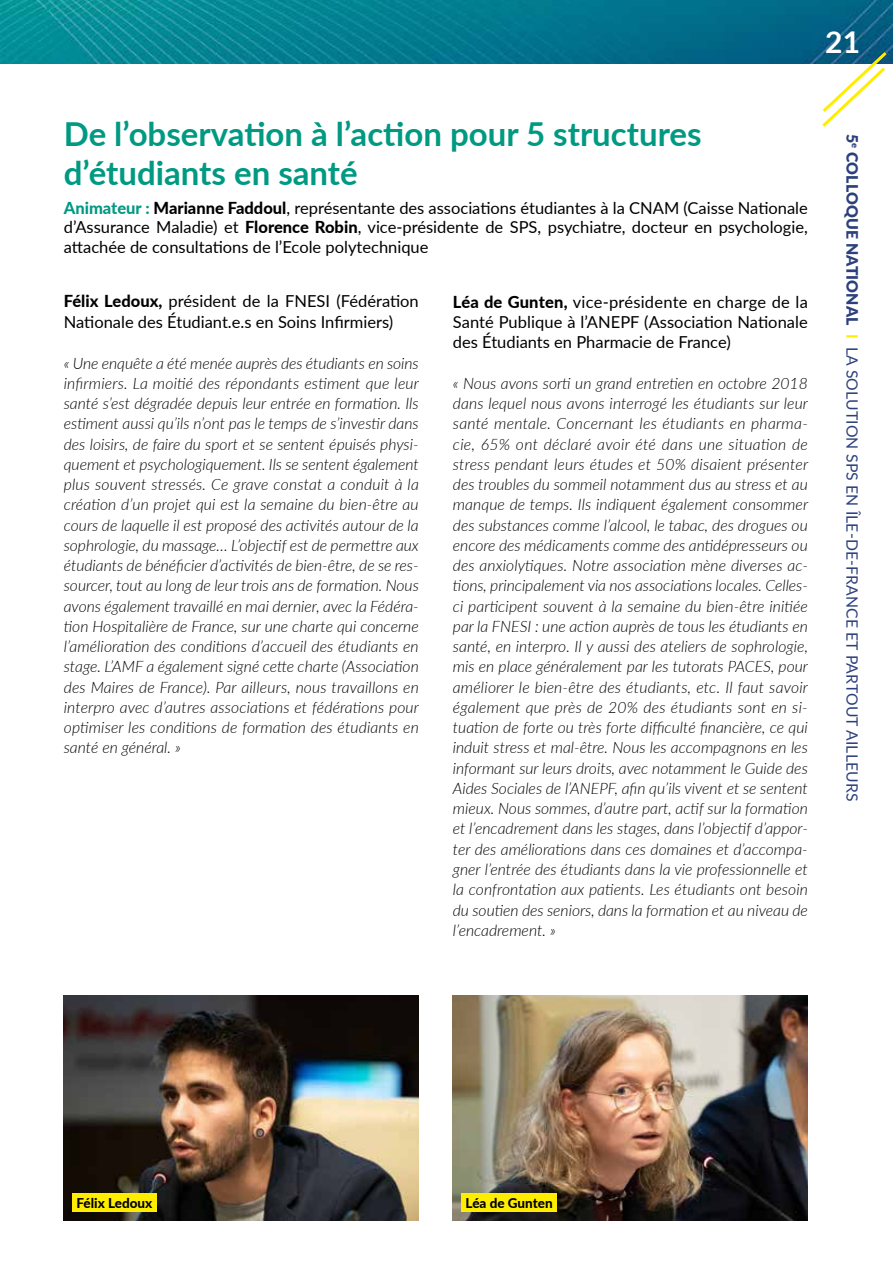
<style>
.page{position:relative;width:893px;height:1263px;background:#fff}
.page>*{position:absolute;margin:0;border:0;box-sizing:border-box;transform-origin:0 0}
.t1{font:700 33px/39.6px "Lato";color:#009982}
.t2{font:700 30px "Lato";color:#fff}
.t3{font:16.5px/20.2px "Lato";color:#000;text-align:justify}
.t4{font:italic 300 15.75px/20.2px "Lato";color:#000;text-align:justify}
.t5{font:15.75px "Lato";letter-spacing:.01em;color:#2c407c}
.t6{font:800 13.5px "Lato";color:#000}
.s1{font-weight:800;color:#009982}
.s2{font-weight:800}
.s3{font-weight:900}
.s4{font-weight:700;color:#ffed00}
</style>
<div class="page">
<img style="left:0;top:0;width:893px;height:64px">
<svg style="left:819px;top:49px;width:71px;height:78px"></svg>
<img style="left:453px;top:995px;width:355px;height:225px">
<img style="left:64px;top:995px;width:355px;height:225px">
<div style="left:72px;top:1194px;width:85px;height:18px;background:#ffed00"></div>
<div style="left:461px;top:1194px;width:96px;height:18px;background:#ffed00"></div>
<h2 class="t2" style="left:825px;top:20px;width:37px">21</h2>
<h1 class="t1" style="left:64px;top:112px;width:639px">De l’observation à l’action pour 5 structures d’étudiants en santé</h1>
<p class="t3" style="left:64px;top:197px;width:746px;line-height:19.8px"><span class="s1">Animateur :</span> <span class="s2">Marianne Faddoul</span>, représentante des associations étudiantes à la CNAM (Caisse Nationale d’Assurance Maladie) et <span class="s2">Florence Robin</span>, vice-présidente de SPS, psychiatre, docteur en psychologie, attachée de consultations de l’Ecole polytechnique</p>
<p class="t3" style="left:64px;top:291px;width:357px"><span class="s2">Félix Ledoux,</span> président de la FNESI (Fédération<br>Nationale des Étudiant.e.s en Soins Infirmiers)</p>
<p class="t4" style="left:64px;top:352px;width:357px">« Une enquête a été menée auprès des étudiants en soins infirmiers. La moitié des répondants estiment que leur santé s’est dégradée depuis leur entrée en formation. Ils estiment aussi qu’ils n’ont pas le temps de s’investir dans des loisirs, de faire du sport et se sentent épuisés physi&shy;quement et psychologiquement. Ils se sentent également plus souvent stressés. Ce grave constat a conduit à la création d’un projet qui est la semaine du bien-être au cours de laquelle il est proposé des activités autour de la sophrologie, du massage… L’objectif est de permettre aux étudiants de bénéficier d’activités de bien-être, de se res&shy;sourcer, tout au long de leur trois ans de formation. Nous avons également travaillé en mai dernier, avec la Fédéra&shy;tion Hospitalière de France, sur une charte qui concerne l’amélioration des conditions d’accueil des étudiants en stage. L’AMF a également signé cette charte (Association des Maires de France). Par ailleurs, nous travaillons en interpro avec d’autres associations et fédérations pour optimiser les conditions de formation des étudiants en santé en général. »</p>
<p class="t3" style="left:453px;top:291px;width:356px"><span class="s2">Léa de Gunten,</span> vice-présidente en charge de la Santé Publique à l’ANEPF (Association Nationale des Étudiants en Pharmacie de France)</p>
<p class="t4" style="left:453px;top:372px;width:357px">« Nous avons sorti un grand entretien en octobre 2018 dans lequel nous avons interrogé les étudiants sur leur santé mentale. Concernant les étudiants en pharma&shy;cie, 65% ont déclaré avoir été dans une situation de stress pendant leurs études et 50% disaient présenter des troubles du sommeil notamment dus au stress et au manque de temps. Ils indiquent également consommer des substances comme l’alcool, le tabac, des drogues ou encore des médicaments comme des antidépresseurs ou des anxiolytiques. Notre association mène diverses ac&shy;tions, principalement via nos associations locales. Celles&shy;ci participent souvent à la semaine du bien-être initiée par la FNESI : une action auprès de tous les étudiants en santé, en interpro. Il y aussi des ateliers de sophrologie, mis en place généralement par les tutorats PACES, pour améliorer le bien-être des étudiants, etc. Il faut savoir également que près de 20% des étudiants sont en si&shy;tuation de forte ou très forte difficulté financière, ce qui induit stress et mal-être. Nous les accompagnons en les informant sur leurs droits, avec notamment le Guide des Aides Sociales de l’ANEPF, afin qu’ils vivent et se sentent mieux. Nous sommes, d’autre part, actif sur la formation et l’encadrement dans les stages, dans l’objectif d’appor&shy;ter des améliorations dans ces domaines et d’accompa&shy;gner l’entrée des étudiants dans la vie professionnelle et la confrontation aux patients. Les étudiants ont besoin du soutien des seniors, dans la formation et au niveau de l’encadrement. »</p>
<p class="t5" style="left:863px;top:134px;width:669px;rotate:90deg"><span class="s3">5</span><sup>e</sup> <span class="s3">COLLOQUE NATIONAL</span> <span class="s4">I</span> LA SOLUTION SPS EN ÎLE-DE-FRANCE ET PARTOUT AILLEURS</p>
<p class="t6" style="left:77px;top:1193px;width:77px">Félix Ledoux</p>
<p class="t6" style="left:466px;top:1193px;width:89px">Léa de Gunten</p>
</div>
